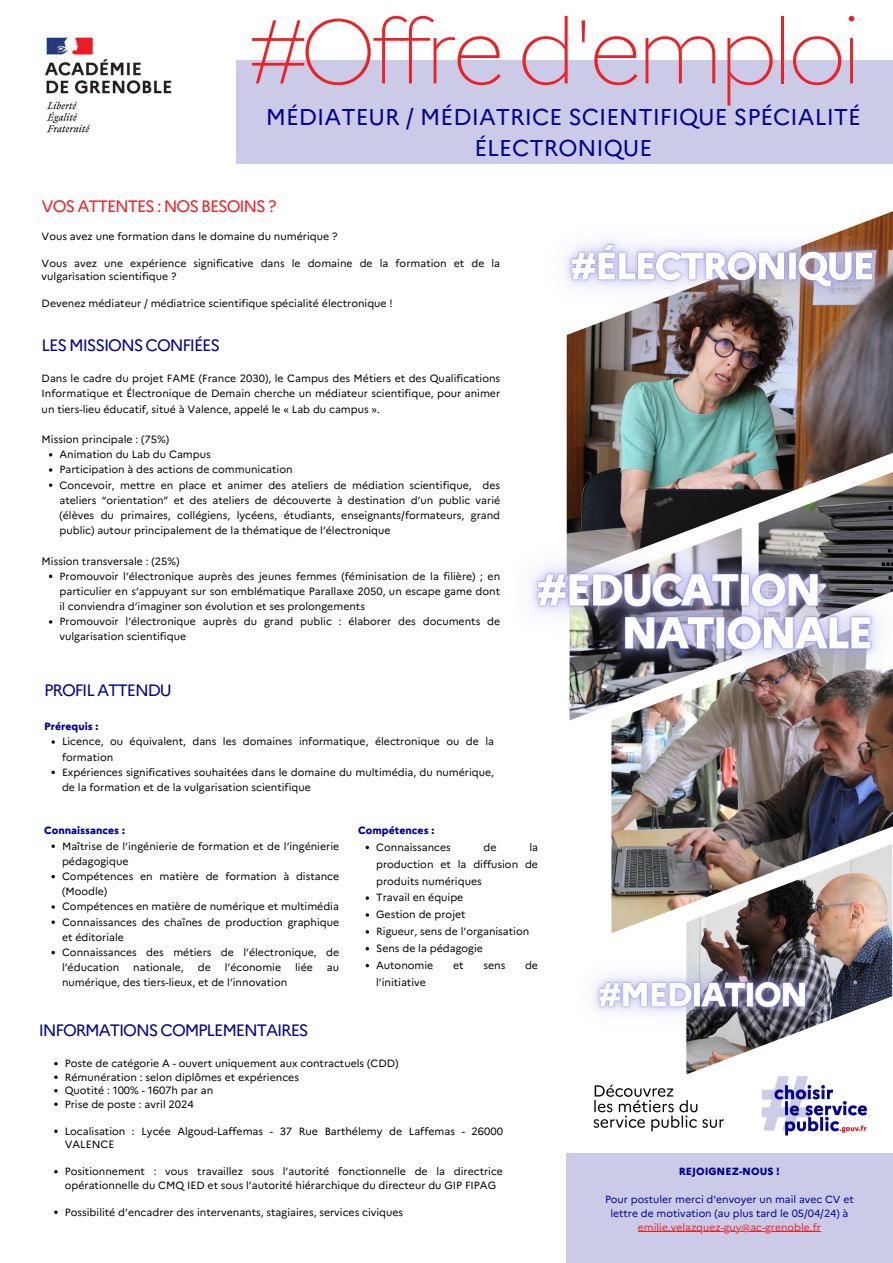
<style>
.page{position:relative;width:893px;height:1263px;background:#fff}
.page>*{position:absolute;margin:0;border:0;box-sizing:border-box;transform-origin:0 0}
.t1{font:100 90px "Marianne";letter-spacing:-.065em;color:#ed2026}
.t2{font:22.88px/31.5px "Marianne";color:#030291;text-align:center}
.t3{font:16.5px "Marianne";letter-spacing:-.065em;color:#030291}
.t4{font:16.5px "Marianne";letter-spacing:-.065em;color:#ed2026}
.t5{font:10.5px/15.1px "Marianne";color:#000}
.t6{font:800 10.5px "Marianne";color:#030291}
.t7{font:10.35px/14.1px "Marianne";color:#030291;text-align:center}
.t8{font:10.35px "Marianne";color:#ed2026}
.t9{font:800 10.35px "Marianne";color:#030291}
</style>
<div class="page">
<img style="left:45px;top:37px;width:127px;height:96px">
<div style="left:236px;top:60px;width:657px;height:104px;background:#cbcbe7"></div>
<img style="left:593px;top:1074px;width:274px;height:62px">
<div style="left:566px;top:1153px;width:327px;height:110px;background:#cbcbe7"></div>
<img style="left:611px;top:719px;width:282px;height:209px">
<img style="left:567px;top:340px;width:326px;height:163px">
<img style="left:758px;top:462px;width:135px;height:84px">
<img style="left:686px;top:844px;width:206px;height:230px">
<svg style="left:49px;top:468px;width:3px;height:4px"></svg>
<svg style="left:49px;top:483px;width:3px;height:4px"></svg>
<svg style="left:49px;top:620px;width:3px;height:4px"></svg>
<svg style="left:366px;top:896px;width:3px;height:4px"></svg>
<svg style="left:366px;top:913px;width:3px;height:4px"></svg>
<svg style="left:51px;top:844px;width:4px;height:4px"></svg>
<svg style="left:51px;top:875px;width:4px;height:3px"></svg>
<svg style="left:51px;top:905px;width:4px;height:4px"></svg>
<svg style="left:51px;top:920px;width:4px;height:4px"></svg>
<svg style="left:51px;top:951px;width:4px;height:3px"></svg>
<hr style="left:638px;top:1232px;width:182px;height:1px;background:#ed2026">
<img style="left:565px;top:211px;width:328px;height:129px">
<img style="left:531px;top:503px;width:347px;height:111px">
<img style="left:561px;top:546px;width:332px;height:173px">
<img style="left:594px;top:928px;width:257px;height:132px">
<svg style="left:54px;top:1062px;width:4px;height:3px"></svg>
<svg style="left:54px;top:1075px;width:4px;height:4px"></svg>
<svg style="left:54px;top:1089px;width:4px;height:3px"></svg>
<svg style="left:54px;top:1102px;width:4px;height:4px"></svg>
<svg style="left:54px;top:1129px;width:4px;height:4px"></svg>
<svg style="left:54px;top:1170px;width:4px;height:3px"></svg>
<svg style="left:54px;top:1210px;width:4px;height:4px"></svg>
<svg style="left:51px;top:740px;width:4px;height:4px"></svg>
<svg style="left:51px;top:771px;width:4px;height:3px"></svg>
<p class="t1" style="left:250px;top:-4px;width:614px">#Offre d'emploi</p>
<h6 class="t2" style="left:266px;top:101px;width:597px">MÉDIATEUR / MÉDIATRICE SCIENTIFIQUE SPÉCIALITÉ<br>ÉLECTRONIQUE</h6>
<p class="t4" style="left:42px;top:196px;width:236px">VOS ATTENTES : NOS BESOINS ?</p>
<p class="t5" style="left:42px;top:228px;width:297px">Vous avez une formation dans le domaine du numérique ?</p>
<h6 class="t5" style="left:42px;top:256px;width:460px;line-height:13.5px">Vous avez une expérience significative dans le domaine de la formation et de la vulgarisation scientifique ?</h6>
<p class="t5" style="left:42px;top:296px;width:352px">Devenez médiateur / médiatrice scientifique spécialité électronique !</p>
<p class="t3" style="left:42px;top:335px;width:180px">LES MISSIONS CONFIÉES</p>
<p class="t5" style="left:42px;top:371px;width:460px;text-align:justify">Dans le cadre du projet FAME (France 2030), le Campus des Métiers et des Qualifications Informatique et Électronique de Demain cherche un médiateur scientifique, pour animer un tiers-lieu éducatif, situé à Valence, appelé le « Lab du campus ».</p>
<p class="t5" style="left:42px;top:432px;width:129px">Mission principale : (75%)</p>
<p class="t5" style="left:59px;top:447px;width:153px">Animation du Lab du Campus</p>
<p class="t5" style="left:59px;top:462px;width:235px">Participation à des actions de communication</p>
<p class="t5" style="left:59px;top:477px;width:442px;text-align:justify">Concevoir, mettre en place et animer des ateliers de médiation scientifique, des ateliers “orientation” et des ateliers de découverte à destination d’un public varié (élèves du primaires, collégiens, lycéens, étudiants, enseignants/formateurs, grand public) autour principalement de la thématique de l’électronique</p>
<p class="t5" style="left:42px;top:553px;width:139px">Mission transversale : (25%)</p>
<p class="t5" style="left:59px;top:568px;width:442px;text-align:justify">Promouvoir l’électronique auprès des jeunes femmes (féminisation de la filière) ; en particulier en s’appuyant sur son emblématique Parallaxe 2050, un escape game dont il conviendra d’imaginer son évolution et ses prolongements</p>
<p class="t5" style="left:59px;top:614px;width:442px">Promouvoir l’électronique auprès du grand public : élaborer des documents de vulgarisation scientifique</p>
<p class="t3" style="left:44px;top:680px;width:129px">PROFIL ATTENDU</p>
<p class="t6" style="left:44px;top:720px;width:56px">Prérequis :</p>
<p class="t5" style="left:62px;top:734px;width:433px">Licence, ou équivalent, dans les domaines informatique, électronique ou de la formation<br>Expériences significatives souhaitées dans le domaine du multimédia, du numérique, de la formation et de la vulgarisation scientifique</p>
<p class="t6" style="left:44px;top:824px;width:82px">Connaissances :</p>
<p class="t5" style="left:62px;top:838px;width:279px">Maîtrise de l’ingénierie de formation et de l’ingénierie pédagogique</p>
<p class="t5" style="left:62px;top:869px;width:279px">Compétences en matière de formation à distance (Moodle)</p>
<p class="t5" style="left:62px;top:899px;width:278px">Compétences en matière de numérique et multimédia</p>
<p class="t5" style="left:62px;top:914px;width:279px">Connaissances des chaînes de production graphique et éditoriale</p>
<p class="t5" style="left:62px;top:945px;width:279px">Connaissances des métiers de l’électronique, de l’éducation</p>
<p class="t5" style="left:133px;top:960px;width:52px">nationale,</p>
<p class="t5" style="left:198px;top:960px;width:15px">de</p>
<p class="t5" style="left:225px;top:960px;width:58px">l’économie</p>
<p class="t5" style="left:295px;top:960px;width:19px">liée</p>
<p class="t5" style="left:327px;top:960px;width:14px">au</p>
<p class="t5" style="left:62px;top:975px;width:227px">numérique, des tiers-lieux, et de l’innovation</p>
<p class="t6" style="left:358px;top:824px;width:77px">Compétences :</p>
<p class="t5" style="left:376px;top:839px;width:76px">Connaissances</p>
<p class="t5" style="left:483px;top:839px;width:15px">de</p>
<p class="t5" style="left:376px;top:839px;width:163px;line-height:16.9px;text-align:justify;text-indent:153px">la production et la diffusion de produits numériques</p>
<p class="t5" style="left:376px;top:890px;width:89px">Travail en équipe</p>
<p class="t5" style="left:376px;top:907px;width:91px">Gestion de projet</p>
<p class="t5" style="left:376px;top:924px;width:155px">Rigueur, sens de l'organisation</p>
<p class="t5" style="left:376px;top:941px;width:108px">Sens de la pédagogie</p>
<p class="t5" style="left:376px;top:958px;width:59px">Autonomie</p>
<p class="t5" style="left:453px;top:958px;width:12px">et</p>
<p class="t5" style="left:483px;top:958px;width:23px">sens</p>
<p class="t5" style="left:525px;top:958px;width:15px">de</p>
<p class="t5" style="left:376px;top:974px;width:51px">l’initiative</p>
<p class="t3" style="left:39px;top:1020px;width:271px">INFORMATIONS COMPLEMENTAIRES</p>
<p class="t5" style="left:65px;top:1056px;width:335px">Poste de catégorie A - ouvert uniquement aux contractuels (CDD)</p>
<p class="t5" style="left:65px;top:1069px;width:236px">Rémunération : selon diplômes et expériences</p>
<p class="t5" style="left:65px;top:1083px;width:150px">Quotité : 100% - 1607h par an</p>
<p class="t5" style="left:65px;top:1096px;width:130px">Prise de poste : avril 2024</p>
<p class="t5" style="left:65px;top:1124px;width:440px;line-height:13.5px">Localisation : Lycée Algoud-Laffemas - 37 Rue Barthélemy de Laffemas - 26000<br>VALENCE</p>
<p class="t5" style="left:65px;top:1164px;width:440px;line-height:13.5px">Positionnement : vous travaillez sous l’autorité fonctionnelle de la directrice opérationnelle du CMQ IED et sous l’autorité hiérarchique du directeur du GIP FIPAG</p>
<p class="t5" style="left:65px;top:1204px;width:340px">Possibilité d’encadrer des intervenants, stagiaires, services civiques</p>
<p class="t9" style="left:679px;top:1165px;width:103px">REJOIGNEZ-NOUS !</p>
<p class="t7" style="left:605px;top:1192px;width:250px">Pour postuler merci d'envoyer un mail avec CV et lettre de motivation (au plus tard le 05/04/24) à</p>
<h6 class="t8" style="left:638px;top:1221px;width:184px">emilie.velazquez-guy@ac-grenoble.fr</h6>
</div>
